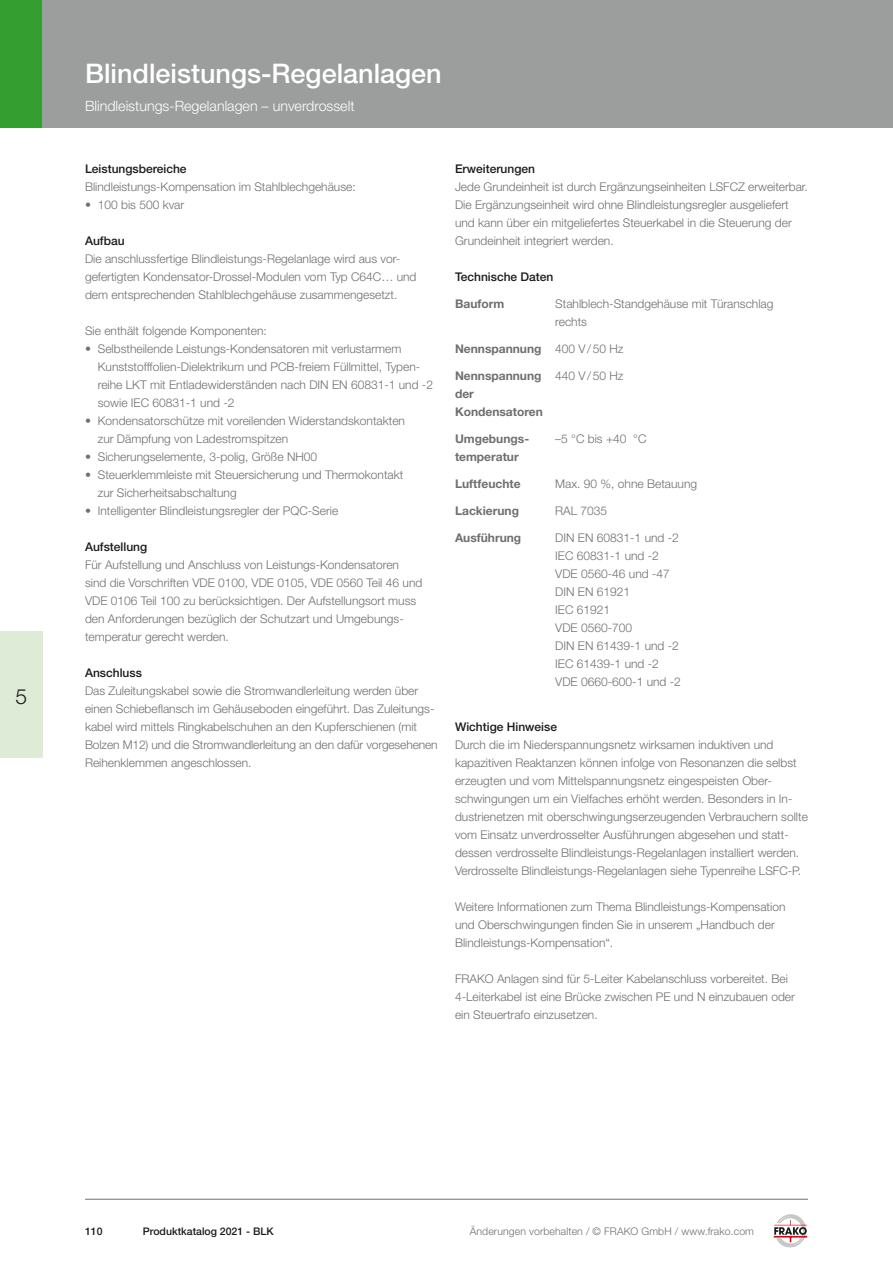
<style>
.page{position:relative;width:893px;height:1263px;background:#fff}
.page>*{position:absolute;margin:0;border:0;box-sizing:border-box;transform-origin:0 0}
.t1{font:500 27px "Helvetica Neue LT Std";color:#fff}
.t2{font:300 21px "Helvetica Neue LT Std";color:#1a1a18}
.t3{font:300 14.25px "Helvetica Neue LT Std";color:#fff}
.t4{font:300 12px/18px "Helvetica Neue LT Std";color:#6f6f6e}
.t5{font:700 12px/18px "Helvetica Neue LT Std";color:#6f6f6e}
.t6{font:500 12px "Helvetica Neue LT Std";color:#1a1a18}
.t7{font:300 10.5px "Helvetica Neue LT Std";letter-spacing:.01em;color:#6f6f6e}
.t8{font:500 10.5px "Helvetica Neue LT Std";color:#1a1a18}
.s1{font-weight:300}
</style>
<div class="page">
<div style="left:0;top:0;width:43px;height:128px;background:#349e30"></div>
<div style="left:0;top:632px;width:43px;height:126px;background:#deebd6"></div>
<div style="left:43px;top:0;width:850px;height:128px;background:#9c9d9d"></div>
<hr style="left:85px;top:1199px;width:723px;height:1px;background:#6f6f6e">
<svg style="left:774px;top:1214px;width:34px;height:34px"></svg>
<h2 class="t2" style="left:15px;top:683px;width:13px">5</h2>
<h1 class="t1" style="left:85px;top:57px;width:358px">Blindleistungs-Regelanlagen</h1>
<p class="t3" style="left:85px;top:97px;width:271px">Blindleistungs-Regelanlagen – unverdrosselt</p>
<p class="t6" style="left:85px;top:161px;width:103px">Leistungsbereiche</p>
<p class="t4" style="left:85px;top:177px;width:272px">Blindleistungs-Kompensation im Stahlblechgehäuse:</p>
<p class="t4" style="left:85px;top:195px;width:101px">• 100 bis 500 kvar</p>
<p class="t6" style="left:85px;top:233px;width:41px">Aufbau</p>
<p class="t4" style="left:85px;top:249px;width:333px">Die anschlussfertige Blindleistungs-Regelanlage wird aus vor&shy;gefertigten Kondensator-Drossel-Modulen vom Typ C64C… und dem entsprechenden Stahlblechgehäuse zusammengesetzt.</p>
<p class="t4" style="left:85px;top:321px;width:183px">Sie enthält folgende Komponenten:</p>
<p class="t4" style="left:98px;top:339px;width:337px;text-indent:-13px">• Selbstheilende Leistungs-Kondensatoren mit verlustarmem Kunststofffolien-Dielektrikum und PCB-freiem Füllmittel, Typen&shy;reihe LKT mit Entladewiderständen nach DIN EN 60831-1 und -2 sowie IEC 60831-1 und -2</p>
<p class="t4" style="left:98px;top:411px;width:309px;text-indent:-13px">• Kondensatorschütze mit voreilenden Widerstandskontakten zur Dämpfung von Ladestromspitzen</p>
<p class="t4" style="left:85px;top:447px;width:234px">• Sicherungselemente, 3-polig, Größe NH00</p>
<p class="t4" style="left:98px;top:465px;width:307px;text-indent:-13px">• Steuerklemmleiste mit Steuersicherung und Thermokontakt zur Sicherheitsabschaltung</p>
<p class="t4" style="left:85px;top:501px;width:255px">• Intelligenter Blindleistungsregler der PQC-Serie</p>
<p class="t6" style="left:85px;top:539px;width:64px">Aufstellung</p>
<p class="t4" style="left:85px;top:555px;width:339px">Für Aufstellung und Anschluss von Leistungs-Kondensatoren sind die Vorschriften VDE 0100, VDE 0105, VDE 0560 Teil 46 und VDE 0106 Teil 100 zu berücksichtigen. Der Aufstellungsort muss den Anforderungen bezüglich der Schutzart und Umgebungs&shy;temperatur gerecht werden.</p>
<p class="t6" style="left:85px;top:665px;width:58px">Anschluss</p>
<p class="t4" style="left:85px;top:681px;width:354px">Das Zuleitungskabel sowie die Stromwandlerleitung werden über einen Schiebeflansch im Gehäuseboden eingeführt. Das Zuleitungs&shy;kabel wird mittels Ringkabelschuhen an den Kupferschienen (mit Bolzen M12) und die Stromwandlerleitung an den dafür vorgesehenen Reihenklemmen angeschlossen.</p>
<p class="t6" style="left:455px;top:161px;width:82px">Erweiterungen</p>
<p class="t4" style="left:455px;top:177px;width:354px">Jede Grundeinheit ist durch Ergänzungseinheiten LSFCZ erweiterbar.<br>Die Ergänzungseinheit wird ohne Blindleistungsregler ausgeliefert und kann über ein mitgeliefertes Steuerkabel in die Steuerung der Grundeinheit integriert werden.</p>
<p class="t6" style="left:455px;top:269px;width:100px">Technische Daten</p>
<p class="t5" style="left:455px;top:294px;width:51px">Bauform</p>
<p class="t4" style="left:555px;top:294px;width:220px">Stahlblech-Standgehäuse mit Türanschlag rechts</p>
<p class="t5" style="left:455px;top:339px;width:170px">Nennspannung <span class="s1">400 V/50 Hz</span></p>
<p class="t5" style="left:455px;top:366px;width:89px">Nennspannung der<br>Kondensatoren</p>
<p class="t4" style="left:555px;top:366px;width:70px">440 V/50 Hz</p>
<p class="t5" style="left:455px;top:429px;width:76px">Umgebungs&shy;temperatur</p>
<p class="t4" style="left:555px;top:429px;width:93px">–5 °C bis +40 °C</p>
<p class="t5" style="left:455px;top:474px;width:67px">Luftfeuchte</p>
<p class="t4" style="left:555px;top:474px;width:143px">Max. 90 %, ohne Betauung</p>
<p class="t5" style="left:455px;top:501px;width:65px">Lackierung</p>
<p class="t4" style="left:555px;top:501px;width:54px">RAL 7035</p>
<p class="t5" style="left:455px;top:528px;width:68px">Ausführung</p>
<p class="t4" style="left:555px;top:528px;width:127px">DIN EN 60831-1 und -2<br>IEC 60831-1 und -2<br>VDE 0560-46 und -47<br>DIN EN 61921<br>IEC 61921<br>VDE 0560-700<br>DIN EN 61439-1 und -2<br>IEC 61439-1 und -2<br>VDE 0660-600-1 und -2</p>
<p class="t6" style="left:455px;top:719px;width:104px">Wichtige Hinweise</p>
<p class="t4" style="left:455px;top:735px;width:354px">Durch die im Niederspannungsnetz wirksamen induktiven und kapazitiven Reaktanzen können infolge von Resonanzen die selbst erzeugten und vom Mittelspannungsnetz eingespeisten Ober&shy;schwingungen um ein Vielfaches erhöht werden. Besonders in In&shy;dustrienetzen mit oberschwingungserzeugenden Verbrauchern sollte vom Einsatz unverdrosselter Ausführungen abgesehen und statt&shy;dessen verdrosselte Blindleistungs-Regelanlagen installiert werden.<br>Verdrosselte Blindleistungs-Regelanlagen siehe Typenreihe LSFC-P.</p>
<p class="t4" style="left:455px;top:897px;width:332px">Weitere Informationen zum Thema Blindleistungs-Kompensation und Oberschwingungen finden Sie in unserem „Handbuch der<br>Blindleistungs-Kompensation“.</p>
<p class="t4" style="left:455px;top:969px;width:341px">FRAKO Anlagen sind für 5-Leiter Kabelanschluss vorbereitet. Bei<br>4-Leiterkabel ist eine Brücke zwischen PE und N einzubauen oder ein Steuertrafo einzusetzen.</p>
<p class="t8" style="left:85px;top:1225px;width:19px">110</p>
<p class="t8" style="left:143px;top:1225px;width:132px">Produktkatalog 2021 - BLK</p>
<p class="t7" style="left:470px;top:1224px;width:286px">Änderungen vorbehalten / © FRAKO GmbH / www.frako.com</p>
</div>
